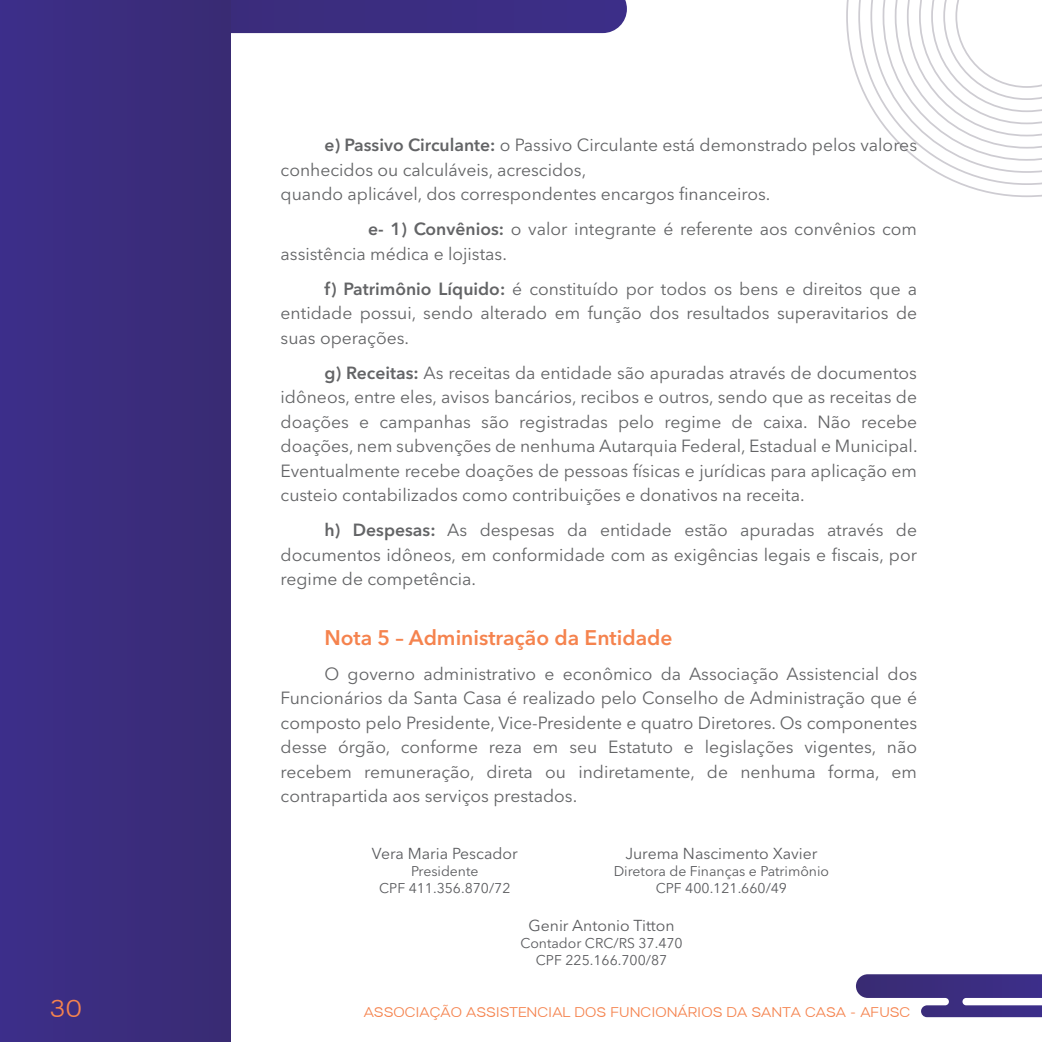
<style>
.page{position:relative;width:1042px;height:1042px;background:#fff}
.page>*{position:absolute;margin:0;border:0;box-sizing:border-box;transform-origin:0 0}
.t1{font:24.5px "Bronova";color:#f5834e}
.t2{font:600 21px "Avenir Next LT Pro";color:#f5834e}
.t3{font:17.5px/24.5px "Avenir Next LT Pro";color:#636466;text-align:justify}
.t4{font:15.75px "Avenir Next LT Pro";color:#5b5c5f}
.t5{font:14px/16.8px "Avenir Next LT Pro";color:#5b5c5f;text-align:center}
.t6{font:14px "Bronova";color:#f5834e}
.s1{font-weight:600}
</style>
<div class="page">
<div style="left:231px;top:0;width:396px;height:33px;background:#3b2d81"></div>
<div style="left:0;top:0;width:231px;height:1042px;background:#3b2d7e"></div>
<svg style="left:856px;top:974px;width:186px;height:43px"></svg>
<svg style="left:846px;top:0;width:196px;height:197px"></svg>
<p class="t3" style="left:281px;top:133px;width:638px;text-align:left;text-indent:44px"><span class="s1">e) Passivo Circulante:</span> o Passivo Circulante está demonstrado pelos valores conhecidos ou calculáveis, acrescidos,<br>quando aplicável, dos correspondentes encargos financeiros.</p>
<p class="t3" style="left:281px;top:217px;width:638px;text-indent:88px"><span class="s1">e- 1) Convênios:</span> o valor integrante é referente aos convênios com assistência médica e lojistas.</p>
<p class="t3" style="left:281px;top:276px;width:638px;text-indent:44px"><span class="s1">f) Patrimônio Líquido:</span> é constituído por todos os bens e direitos que a entidade possui, sendo alterado em função dos resultados superavitarios de suas operações.</p>
<p class="t3" style="left:281px;top:360px;width:638px;text-indent:44px"><span class="s1">g) Receitas:</span> As receitas da entidade são apuradas através de documentos idôneos, entre eles, avisos bancários, recibos e outros, sendo que as receitas de doações e campanhas são registradas pelo regime de caixa. Não recebe doações, nem subvenções de nenhuma Autarquia Federal, Estadual e Municipal.<br>Eventualmente recebe doações de pessoas físicas e jurídicas para aplicação em custeio contabilizados como contribuições e donativos na receita.</p>
<p class="t3" style="left:281px;top:518px;width:638px;text-indent:44px"><span class="s1">h) Despesas:</span> As despesas da entidade estão apuradas através de documentos idôneos, em conformidade com as exigências legais e fiscais, por regime de competência.</p>
<p class="t2" style="left:324px;top:625px;width:350px">Nota 5 – Administração da Entidade</p>
<p class="t3" style="left:281px;top:661px;width:638px;text-indent:44px">O governo administrativo e econômico da Associação Assistencial dos Funcionários da Santa Casa é realizado pelo Conselho de Administração que é composto pelo Presidente, Vice-Presidente e quatro Diretores. Os componentes desse órgão, conforme reza em seu Estatuto e legislações vigentes, não recebem remuneração, direta ou indiretamente, de nenhuma forma, em contrapartida aos serviços prestados.</p>
<p class="t4" style="left:372px;top:844px;width:147px">Vera Maria Pescador</p>
<p class="t5" style="left:379px;top:862px;width:133px">Presidente<br>CPF 411.356.870/72</p>
<p class="t4" style="left:625px;top:844px;width:193px">Jurema Nascimento Xavier</p>
<p class="t5" style="left:614px;top:862px;width:217px">Diretora de Finanças e Patrimônio<br>CPF 400.121.660/49</p>
<p class="t4" style="left:528px;top:916px;width:148px">Genir Antonio Titton</p>
<p class="t5" style="left:520px;top:934px;width:164px">Contador CRC/RS 37.470<br>CPF 225.166.700/87</p>
<h1 class="t1" style="left:50px;top:993px;width:34px">30</h1>
<p class="t6" style="left:364px;top:1003px;width:548px">ASSOCIAÇÃO ASSISTENCIAL DOS FUNCIONÁRIOS DA SANTA CASA - AFUSC</p>
</div>
